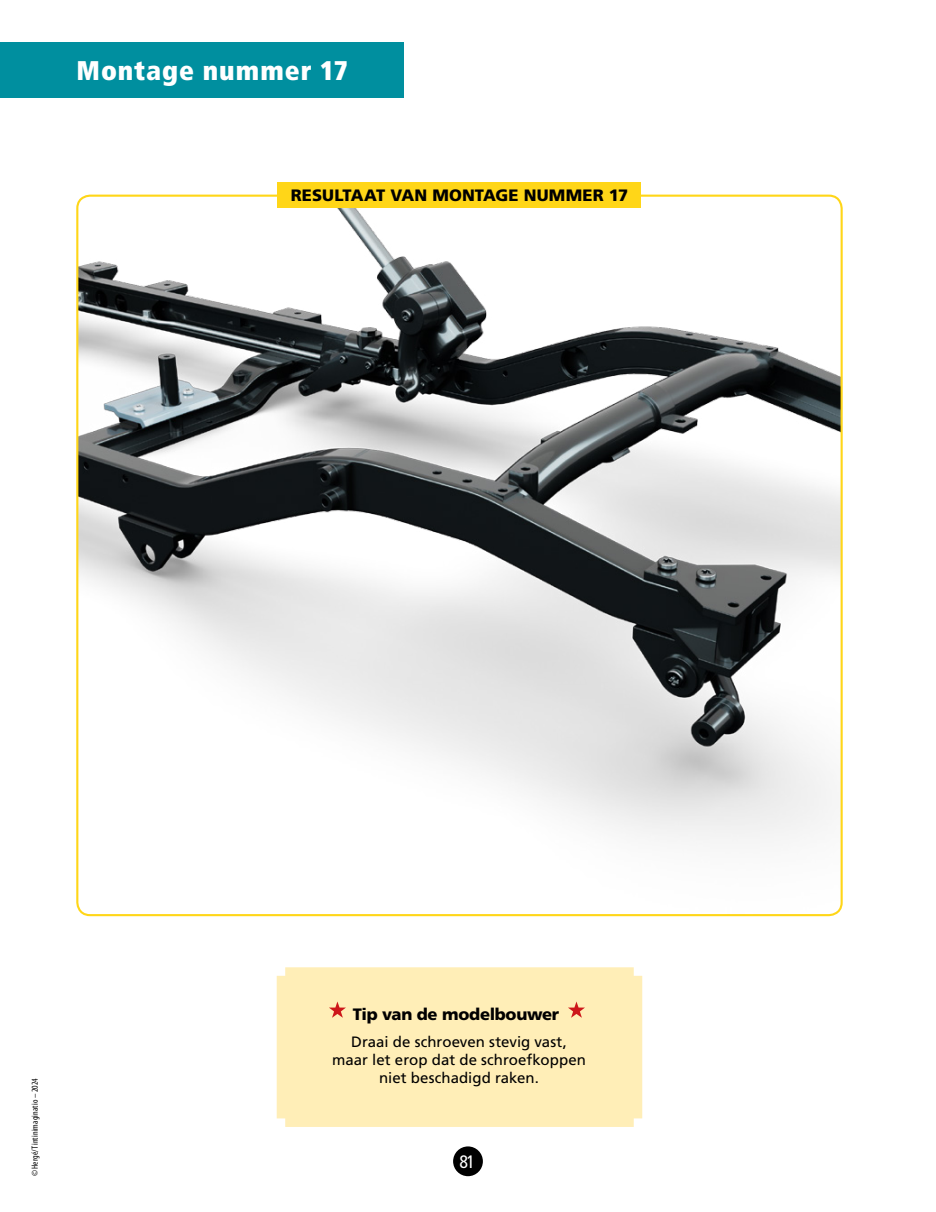
<style>
.page{position:relative;width:936px;height:1212px;background:#fff}
.page>*{position:absolute;margin:0;border:0;box-sizing:border-box;transform-origin:0 0}
.t1{font:900 condensed 27px "Frutiger LT Std";letter-spacing:.035em;color:#fff}
.t2{font:condensed 18px "Frutiger LT Std";color:#fff}
.t3{font:900 16.5px "Frutiger LT Std";letter-spacing:.005em;color:#000}
.t4{font:900 16.5px "Frutiger LT Std";letter-spacing:-.015em;color:#000}
.t5{font:15px/18px "Frutiger LT Std";letter-spacing:.005em;color:#000;text-align:center}
.t6{font:condensed 9px "Myriad Pro";letter-spacing:.02em;color:#000}
</style>
<div class="page">
<img style="left:77px;top:196px;width:764px;height:719px">
<div style="left:278px;top:182px;width:363px;height:25px;background:#ffd618"></div>
<div style="left:277px;top:967px;width:365px;height:160px;background:#ffeeb7"></div>
<svg style="left:329px;top:1001px;width:17px;height:17px"></svg>
<svg style="left:568px;top:1001px;width:17px;height:17px"></svg>
<div style="left:453px;top:1146px;width:30px;height:30px;background:#000;border-radius:50%"></div>
<div style="left:0;top:43px;width:404px;height:55px;background:#008f9f"></div>
<h1 class="t1" style="left:77px;top:54px;width:273px">Montage nummer 17</h1>
<p class="t3" style="left:291px;top:185px;width:339px">RESULTAAT VAN MONTAGE NUMMER 17</p>
<p class="t6" style="left:30px;top:1176px;width:99px;rotate:-90deg">©Hergé/Tintinimaginatio – 2024</p>
<p class="t4" style="left:353px;top:1004px;width:208px">Tip van de modelbouwer</p>
<p class="t5" style="left:332px;top:1033px;width:255px">Draai de schroeven stevig vast, maar let erop dat de schroefkoppen niet beschadigd raken.</p>
<p class="t2" style="left:459px;top:1151px;width:17px">81</p>
</div>
